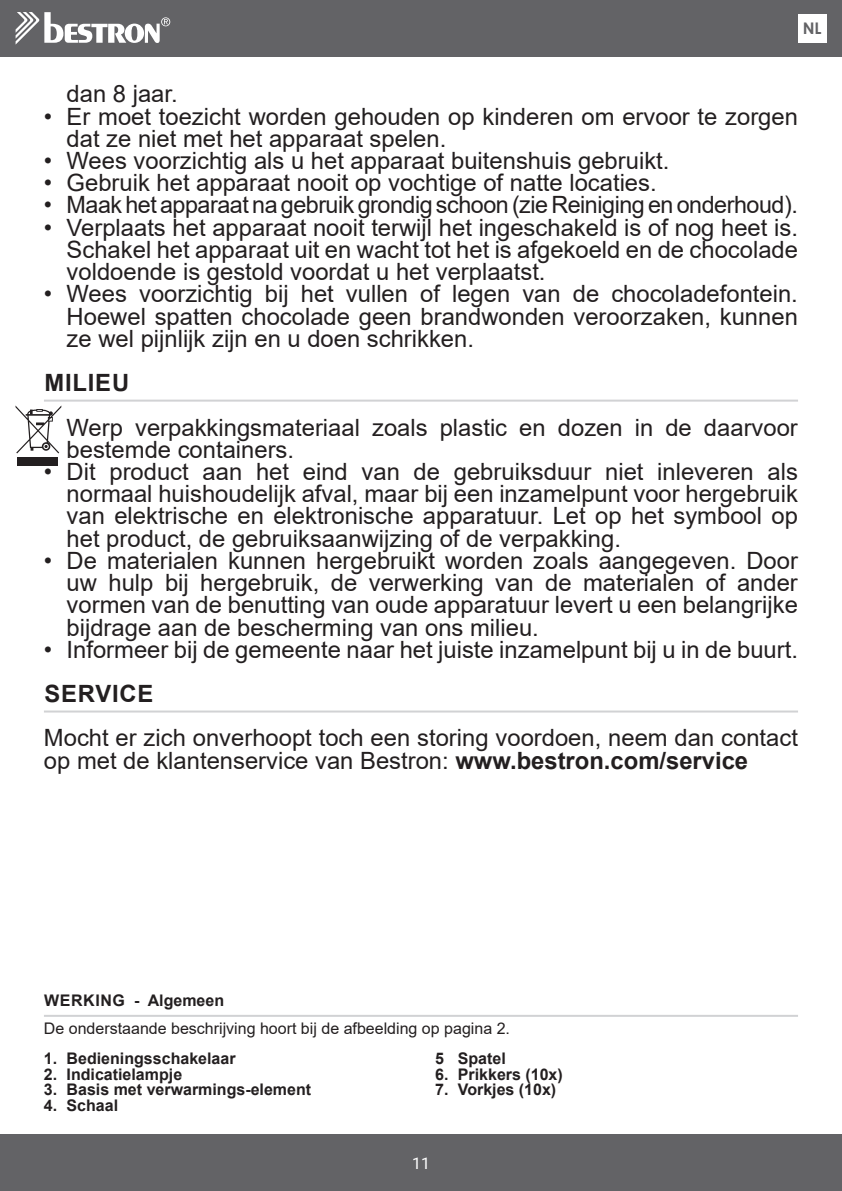
<style>
.page{position:relative;width:842px;height:1191px;background:#fff}
.page>*{position:absolute;margin:0;border:0;box-sizing:border-box;transform-origin:0 0}
.t1{font:23.8px/22.2px "Arial";color:#231f20;text-align:justify}
.t2{font:23.8px "Arial";letter-spacing:-.02em;color:#231f20}
.t3{font:700 23.8px "Arial";letter-spacing:.035em;color:#231f20}
.t4{font:700 16px "Arial";color:#231f20}
.t5{font:16px "Arial";color:#231f20}
.t6{font:16px "Roboto";color:#fff}
.t7{font:700 16px "Century Gothic";color:#636366}
.s1{font-weight:700}
</style>
<div class="page">
<div style="left:0;top:0;width:842px;height:57px;background:#636366"></div>
<div style="left:0;top:1134px;width:842px;height:57px;background:#636366"></div>
<svg style="left:16px;top:12px;width:154px;height:32px"></svg>
<div style="left:798px;top:14px;width:28px;height:29px;background:#fff"></div>
<hr style="left:44px;top:399px;width:754px;height:2px;background:#d1d2d4">
<hr style="left:44px;top:710px;width:754px;height:2px;background:#d1d2d4">
<hr style="left:44px;top:1014px;width:754px;height:2px;background:#d1d2d4">
<svg style="left:16px;top:453px;width:43px;height:5px"></svg>
<div style="left:17px;top:458px;width:41px;height:8px;background:#231f20"></div>
<svg style="left:16px;top:406px;width:45px;height:47px"></svg>
<p class="t7" style="left:803px;top:16px;width:20px">NL</p>
<p class="t1" style="left:67px;top:83px;width:113px">dan 8 jaar.</p>
<p class="t1" style="left:67px;top:105px;width:733px;text-indent:-23px">• Er moet toezicht worden gehouden op kinderen om ervoor te zorgen dat ze niet met het apparaat spelen.</p>
<p class="t1" style="left:44px;top:149px;width:627px">• Wees voorzichtig als u het apparaat buitenshuis gebruikt.</p>
<p class="t1" style="left:44px;top:172px;width:614px">• Gebruik het apparaat nooit op vochtige of natte locaties.</p>
<p class="t2" style="left:44px;top:189px;width:755px">• Maak het apparaat na gebruik grondig schoon (zie Reiniging en onderhoud).</p>
<p class="t1" style="left:67px;top:216px;width:733px;text-indent:-23px">• Verplaats het apparaat nooit terwijl het ingeschakeld is of nog heet is.<br>Schakel het apparaat uit en wacht tot het is afgekoeld en de chocolade voldoende is gestold voordat u het verplaatst.</p>
<p class="t1" style="left:67px;top:283px;width:733px;text-indent:-23px">• Wees voorzichtig bij het vullen of legen van de chocoladefontein.<br>Hoewel spatten chocolade geen brandwonden veroorzaken, kunnen ze wel pijnlijk zijn en u doen schrikken.</p>
<p class="t3" style="left:44px;top:366px;width:86px">MILIEU</p>
<p class="t1" style="left:67px;top:416px;width:733px;text-indent:-23px">• Werp verpakkingsmateriaal zoals plastic en dozen in de daarvoor bestemde containers.</p>
<p class="t1" style="left:67px;top:460px;width:733px;text-indent:-23px">• Dit product aan het eind van de gebruiksduur niet inleveren als normaal huishoudelijk afval, maar bij een inzamelpunt voor hergebruik van elektrische en elektronische apparatuur. Let op het symbool op het product, de gebruiksaanwijzing of de verpakking.</p>
<p class="t1" style="left:67px;top:549px;width:733px;text-indent:-23px">• De materialen kunnen hergebruikt worden zoals aangegeven. Door uw hulp bij hergebruik, de verwerking van de materialen of ander vormen van de benutting van oude apparatuur levert u een belangrijke bijdrage aan de bescherming van ons milieu.</p>
<p class="t1" style="left:44px;top:638px;width:755px">• Informeer bij de gemeente naar het juiste inzamelpunt bij u in de buurt.</p>
<p class="t3" style="left:44px;top:677px;width:111px">SERVICE</p>
<p class="t1" style="left:44px;top:727px;width:755px">Mocht er zich onverhoopt toch een storing voordoen, neem dan contact op met de klantenservice van Bestron: <span class="s1">www.bestron.com/service</span></p>
<p class="t4" style="left:44px;top:989px;width:181px">WERKING - Algemeen</p>
<p class="t5" style="left:44px;top:1017px;width:468px">De onderstaande beschrijving hoort bij de afbeelding op pagina 2.</p>
<p class="t4" style="left:44px;top:1047px;width:193px">1. Bedieningsschakelaar</p>
<p class="t4" style="left:44px;top:1062px;width:140px">2. Indicatielampje</p>
<p class="t4" style="left:44px;top:1078px;width:269px">3. Basis met verwarmings-element</p>
<p class="t4" style="left:44px;top:1093px;width:76px">4. Schaal</p>
<p class="t4" style="left:435px;top:1047px;width:72px">5 Spatel</p>
<p class="t4" style="left:435px;top:1062px;width:129px">6. Prikkers (10x)</p>
<p class="t4" style="left:435px;top:1078px;width:123px">7. Vorkjes (10x)</p>
<p class="t6" style="left:412px;top:1151px;width:19px">11</p>
</div>
